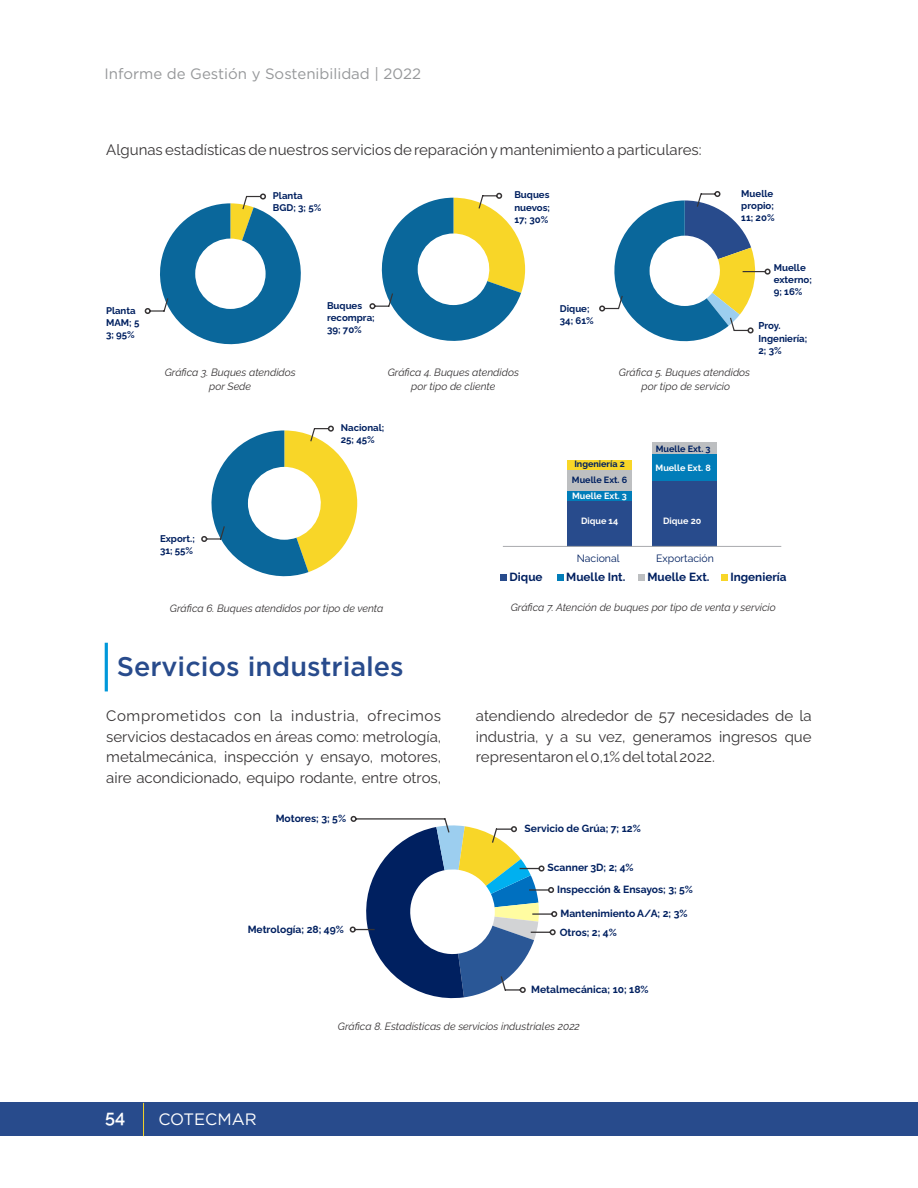
<style>
.page{position:relative;width:918px;height:1188px;background:#fff}
.page>*{position:absolute;margin:0;border:0;box-sizing:border-box;transform-origin:0 0}
.t1{font:500 27px "Gotham";color:#284b8c}
.t2{font:600 18px "Raleway";color:#fefefe}
.t3{font:16.5px "Gotham";color:#fefefe}
.t4{font:15px/20.9px "Raleway";color:#373435;text-align:justify}
.t5{font:15px "Gotham";color:#96989a}
.t6{font:700 12px "Calibri";color:#fff}
.t7{font:700 11.7px "Raleway";color:#002060}
.t8{font:italic 10.5px/14.5px "Raleway";color:#373435;text-align:center}
.t9{font:10.5px "Raleway";color:#002060}
.t10{font:700 10.35px/21.9px "Raleway";color:#002060}
.t11{font:700 9.9px/12.3px "Raleway";color:#002060}
.t12{font:700 9.6px/12px "Raleway";color:#002060}
.t13{font:700 9px "Raleway";color:#fefefe}
.t14{font:700 9px/15.8px "Raleway";color:#002060}
</style>
<div class="page">
<svg style="left:201px;top:426px;width:156px;height:151px"></svg>
<svg style="left:599px;top:191px;width:172px;height:151px"></svg>
<hr style="left:105px;top:643px;width:3px;height:48px;background:#0098da">
<svg style="left:350px;top:816px;width:207px;height:183px"></svg>
<div style="left:500px;top:575px;width:7px;height:6px;background:#284b8c"></div>
<svg style="left:557px;top:575px;width:6px;height:6px"></svg>
<div style="left:638px;top:575px;width:7px;height:6px;background:#bdbfc1"></div>
<div style="left:721px;top:575px;width:7px;height:6px;background:#f8d628"></div>
<div style="left:567px;top:501px;width:65px;height:45px;background:#284b8c"></div>
<div style="left:567px;top:490px;width:65px;height:11px;background:#017db9"></div>
<div style="left:567px;top:470px;width:65px;height:20px;background:#bdbfc1"></div>
<div style="left:567px;top:460px;width:65px;height:10px;background:#f8d628"></div>
<div style="left:652px;top:481px;width:65px;height:65px;background:#284b8c"></div>
<div style="left:652px;top:454px;width:65px;height:27px;background:#017db9"></div>
<div style="left:652px;top:442px;width:65px;height:12px;background:#bdbfc1"></div>
<hr style="left:503px;top:546px;width:278px;height:1px;background:#a9abae">
<div style="left:0;top:1103px;width:918px;height:33px;background:#284b8c"></div>
<hr style="left:143px;top:1103px;width:1px;height:33px;background:#f8d628">
<svg style="left:145px;top:193px;width:156px;height:152px"></svg>
<svg style="left:369px;top:193px;width:156px;height:148px"></svg>
<p class="t5" style="left:105px;top:67px;width:318px">Informe de Gestión y Sostenibilidad | 2022</p>
<p class="t4" style="left:106px;top:139px;width:597px">Algunas estadísticas de nuestros servicios de reparación y mantenimiento a particulares:</p>
<p class="t12" style="left:273px;top:190px;width:50px">Planta<br>BGD; 3; 5%</p>
<p class="t12" style="left:514px;top:189px;width:37px;text-align:justify">Buques nuevos; 17; 30%</p>
<p class="t12" style="left:106px;top:305px;width:35px">Planta<br>MAM; 5<br>3; 95%</p>
<p class="t12" style="left:327px;top:300px;width:49px">Buques recompra;<br>39; 70%</p>
<p class="t12" style="left:560px;top:302px;width:35px">Dique;<br>34; 61%</p>
<p class="t12" style="left:741px;top:187px;width:35px">Muelle propio;<br>11; 20%</p>
<p class="t12" style="left:774px;top:261px;width:40px">Muelle externo;<br>9; 16%</p>
<p class="t11" style="left:759px;top:320px;width:50px">Proy.<br>Ingeniería;<br>2; 3%</p>
<p class="t8" style="left:165px;top:365px;width:133px">Gráfica 3. Buques atendidos por Sede</p>
<p class="t8" style="left:388px;top:365px;width:133px">Gráfica 4. Buques atendidos por tipo de cliente</p>
<p class="t12" style="left:160px;top:533px;width:36px">Export.;<br>31; 55%</p>
<p class="t12" style="left:341px;top:422px;width:45px">Nacional;<br>25; 45%</p>
<p class="t8" style="left:619px;top:365px;width:133px">Gráfica 5. Buques atendidos por tipo de servicio</p>
<p class="t14" style="left:656px;top:441px;width:56px">Muelle Ext. 3</p>
<p class="t14" style="left:572px;top:456px;width:57px">Ingeniería 2<br>Muelle Ext. 6</p>
<p class="t13" style="left:572px;top:490px;width:56px">Muelle Ext. 3</p>
<p class="t13" style="left:581px;top:515px;width:39px">Dique 14</p>
<p class="t13" style="left:663px;top:515px;width:40px">Dique 20</p>
<p class="t13" style="left:656px;top:462px;width:57px">Muelle Ext. 8</p>
<p class="t6" style="left:579px;top:519px;width:14px">14</p>
<p class="t9" style="left:577px;top:552px;width:44px">Nacional</p>
<p class="t9" style="left:656px;top:552px;width:59px">Exportación</p>
<p class="t8" style="left:170px;top:601px;width:215px">Gráfica 6. Buques atendidos por tipo de venta</p>
<h1 class="t1" style="left:117px;top:654px;width:288px">Servicios industriales</h1>
<p class="t4" style="left:106px;top:705px;width:336px">Comprometidos con la industria, ofrecimos servicios destacados en áreas como: metrología, metalmecánica, inspección y ensayo, motores, aire acondicionado, equipo rodante, entre otros,</p>
<p class="t10" style="left:276px;top:807px;width:72px">Motores; 3; 5%</p>
<p class="t10" style="left:248px;top:919px;width:98px">Metrología; 28; 49%</p>
<p class="t7" style="left:510px;top:570px;width:35px">Dique</p>
<p class="t7" style="left:566px;top:570px;width:61px">Muelle Int.</p>
<p class="t7" style="left:647px;top:570px;width:64px">Muelle Ext.</p>
<p class="t7" style="left:730px;top:570px;width:58px">Ingeniería</p>
<p class="t8" style="left:511px;top:600px;width:267px">Gráfica 7. Atención de buques por tipo de venta y servicio</p>
<p class="t4" style="left:476px;top:705px;width:337px">atendiendo alrededor de 57 necesidades de la industria, y a su vez, generamos ingresos que representaron el 0,1% del total 2022.</p>
<p class="t10" style="left:525px;top:817px;width:118px">Servicio de Grúa; 7; 12%</p>
<p class="t10" style="left:557px;top:857px;width:137px;text-indent:-10px">Scanner 3D; 2; 4%<br>Inspección &amp; Ensayos; 3; 5%</p>
<p class="t10" style="left:560px;top:904px;width:129px;line-height:18.6px">Mantenimiento A/A; 2; 3%<br>Otros; 2; 4%</p>
<p class="t10" style="left:531px;top:978px;width:119px">Metalmecánica; 10; 18%</p>
<p class="t2" style="left:105px;top:1107px;width:22px">54</p>
<p class="t3" style="left:158px;top:1112px;width:100px">COTECMAR</p>
<p class="t8" style="left:338px;top:1019px;width:244px">Gráfica 8. Estadísticas de servicios industriales 2022</p>
</div>
